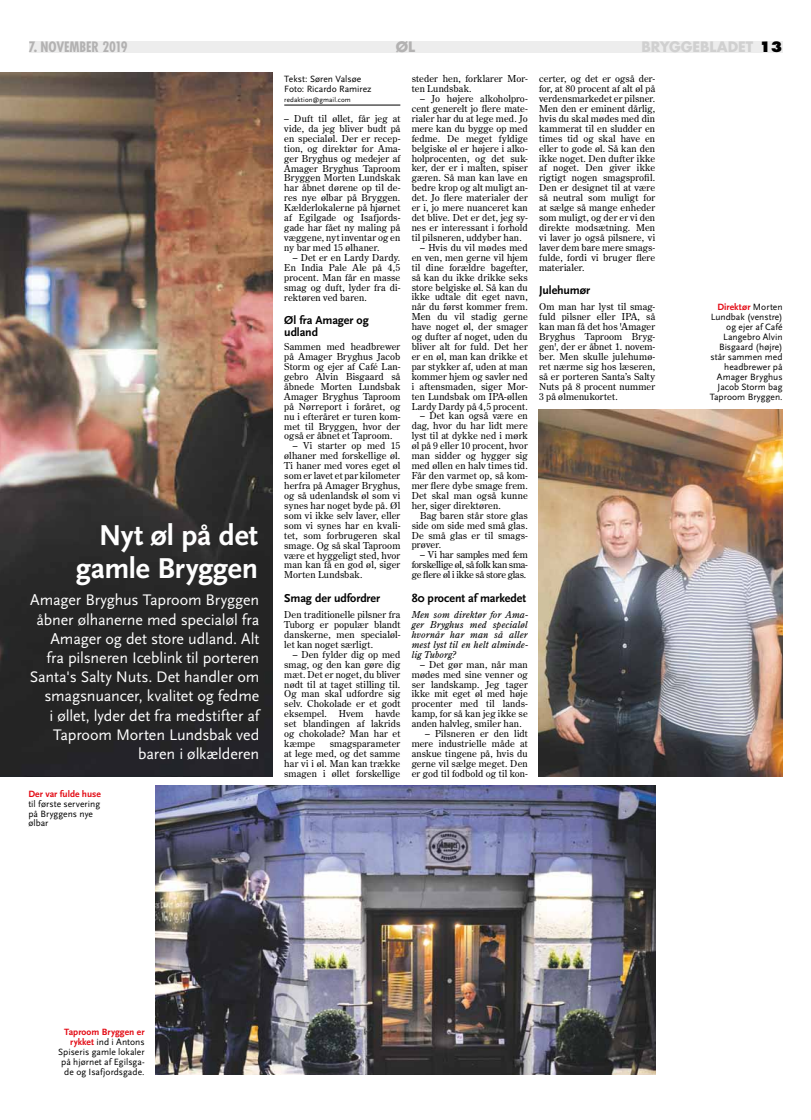
<style>
.page{position:relative;width:811px;height:1120px;background:#fff}
.page>*{position:absolute;margin:0;border:0;box-sizing:border-box;transform-origin:0 0}
.t1{font:700 30px/33px "Scala Sans";letter-spacing:-.01em;color:#fff;text-align:right}
.t2{font:16px/19.2px "Scala Sans";letter-spacing:-.01em;color:#fff;text-align:right}
.t3{font:700 condensed 14px "Futura";letter-spacing:-.01em;color:#b3b2b2}
.t4{font:700 14px "Futura";letter-spacing:-.005em;color:#d0d0d0}
.t5{font:700 14px "Futura";color:#b3b2b2}
.t6{font:700 12px/12px "Scala Sans";letter-spacing:-.01em;color:#000}
.t7{font:9.5px/9.9px "Century Old Style Std";letter-spacing:.01em;color:#000;text-align:justify}
.t8{font:9.5px/9.9px "Scala Sans";color:#000}
.t9{font:italic 9.5px/9.9px "Century Old Style Std";letter-spacing:.01em;color:#000;text-align:justify}
.t10{font:700 9.5px "Scala Sans";letter-spacing:-.005em;color:#e30a14}
.t11{font:7px "Scala Sans";letter-spacing:.01em;color:#000}
.s1{font-weight:800;color:#000}
.s2{font-weight:700;color:#e30a14}
</style>
<div class="page">
<div style="left:29px;top:41px;width:753px;height:11px;background:#ededed"></div>
<img style="left:0;top:72px;width:272px;height:704px">
<img style="left:156px;top:785px;width:499px;height:289px">
<img style="left:539px;top:410px;width:243px;height:367px">
<hr style="left:284px;top:105px;width:116px;height:1px;background:#000">
<h3 class="t3" style="left:28px;top:38px;width:101px">7. NOVEMBER 2019</h3>
<h3 class="t5" style="left:396px;top:38px;width:11px">ØL</h3>
<h3 class="t4" style="left:641px;top:38px;width:143px">BRYGGEBLADET <span class="s1">13</span></h3>
<h1 class="t1" style="left:76px;top:520px;width:184px">Nyt øl på det gamle Bryggen</h1>
<p class="t2" style="left:30px;top:591px;width:231px">Amager Bryghus Taproom Bryggen åbner ølhanerne med specialøl fra<br>Amager og det store udland. Alt fra pilsneren Iceblink til porteren<br>Santa's Salty Nuts. Det handler om smagsnuancer, kvalitet og fedme<br>i øllet, lyder det fra medstifter af<br>Taproom Morten Lundsbak ved baren i ølkælderen</p>
<p class="t10" style="left:28px;top:788px;width:74px">Der var fulde huse</p>
<p class="t8" style="left:28px;top:799px;width:73px">til første servering på Bryggens nye ølbar</p>
<p class="t8" style="left:284px;top:74px;width:89px">Tekst: Søren Valsøe<br>Foto: Ricardo Ramirez</p>
<p class="t11" style="left:284px;top:96px;width:68px">redaktion@gmail.com</p>
<p class="t7" style="left:284px;top:113px;width:118px">– Duft til øllet, får jeg at vide, da jeg bliver budt på en specialøl. Der er recep&shy;tion, og direktør for Ama&shy;ger Bryghus og medejer af Amager Bryghus Taproom Bryggen Morten Lundskak har åbnet dørene op til de&shy;res nye ølbar på Bryggen.<br>Kælderlokalerne på hjørnet af Egilgade og Isafjords&shy;gade har fået ny maling på væggene, nyt inventar og en ny bar med 15 ølhaner.</p>
<p class="t7" style="left:284px;top:252px;width:118px;text-indent:9px">– Det er en Lardy Dardy.<br>En India Pale Ale på 4,5 procent. Man får en masse smag og duft, lyder fra di&shy;rektøren ved baren.</p>
<p class="t6" style="left:284px;top:314px;width:86px">Øl fra Amager og udland</p>
<p class="t7" style="left:284px;top:342px;width:118px">Sammen med headbrewer på Amager Bryghus Jacob Storm og ejer af Café Lan&shy;gebro Alvin Bisgaard så åbnede Morten Lundsbak Amager Bryghus Taproom på Nørreport i foråret, og nu i efteråret er turen kom&shy;met til Bryggen, hvor der også er åbnet et Taproom.</p>
<p class="t7" style="left:284px;top:441px;width:118px;text-indent:9px">– Vi starter op med 15 ølhaner med forskellige øl.<br>Ti haner med vores eget øl som er lavet et par kilometer herfra på Amager Bryghus, og så udenlandsk øl som vi synes har noget byde på. Øl som vi ikke selv laver, eller som vi synes har en kvali&shy;tet, som forbrugeren skal smage. Og så skal Taproom være et hyggeligt sted, hvor man kan få en god øl, siger Morten Lundsbak.</p>
<p class="t6" style="left:284px;top:592px;width:97px">Smag der udfordrer</p>
<p class="t7" style="left:284px;top:609px;width:118px">Den traditionelle pilsner fra Tuborg er populær blandt danskerne, men specialøl&shy;let kan noget særligt.</p>
<p class="t7" style="left:284px;top:649px;width:118px;text-indent:9px">– Den fylder dig op med smag, og den kan gøre dig mæt. Det er noget, du bliver nødt til at taget stilling til.<br>Og man skal udfordre sig selv. Chokolade er et godt eksempel.</p>
<p class="t7" style="left:284px;top:709px;width:118px;text-indent:91px">havde set blandingen af lakrids og chokolade? Man har et kæmpe</p>
<p class="t7" style="left:339px;top:709px;width:26px">Hvem</p>
<p class="t7" style="left:284px;top:738px;width:118px;text-indent:46px">smagsparameter at lege med, og det samme har vi i øl. Man kan trække smagen i øllet forskellige</p>
<p class="t7" style="left:412px;top:74px;width:118px">steder hen, forklarer Mor&shy;ten Lundsbak.</p>
<p class="t7" style="left:412px;top:93px;width:118px;text-indent:9px">– Jo højere alkoholpro&shy;cent generelt jo flere mate&shy;rialer har du at lege med. Jo mere kan du bygge op med fedme. De meget fyldige belgiske øl er højere i alko&shy;holprocenten, og det suk&shy;ker, der er i malten, spiser gæren. Så man kan lave en bedre krop og alt muligt an&shy;det. Jo flere materialer der er i, jo mere nuanceret kan det blive. Det er det, jeg sy&shy;nes er interessant i forhold til pilsneren, uddyber han.</p>
<p class="t7" style="left:412px;top:242px;width:118px;text-indent:9px">– Hvis du vil mødes med en ven, men gerne vil hjem til dine forældre bagefter, så kan du ikke drikke seks store belgiske øl. Så kan du ikke udtale dit eget navn, når du først kommer frem.<br>Men du vil stadig gerne have noget øl, der smager og dufter af noget, uden du bliver alt for fuld. Det her er en øl, man kan drikke et par stykker af, uden at man kommer hjem og savler ned i aftensmaden, siger Mor&shy;ten Lundsbak om IPA-øllen Lardy Dardy på 4,5 procent.</p>
<p class="t7" style="left:412px;top:411px;width:118px;text-indent:9px">– Det kan også være en dag, hvor du har lidt mere lyst til at dykke ned i mørk øl på 9 eller 10 procent, hvor man sidder og hygger sig med øllen en halv times tid.<br>Får den varmet op, så kom&shy;mer flere dybe smage frem.<br>Det skal man også kunne her, siger direktøren.</p>
<p class="t7" style="left:412px;top:510px;width:118px;text-indent:9px">Bag baren står store glas side om side med små glas.<br>De små glas er til smags&shy;prøver.</p>
<p class="t7" style="left:412px;top:550px;width:118px;text-indent:9px">– Vi har samples med fem forskellige øl, så folk kan sma&shy;ge flere øl i ikke så store glas.</p>
<p class="t6" style="left:412px;top:592px;width:116px">80 procent af markedet</p>
<p class="t9" style="left:412px;top:610px;width:118px">Men som direktør for Ama&shy;ger Bryghus med specialøl hvornår har man så aller mest lyst til en helt alminde&shy;lig Tuborg?</p>
<p class="t7" style="left:412px;top:659px;width:118px;text-indent:9px">– Det gør man, når man mødes med sine venner og ser landskamp. Jeg tager ikke mit eget øl med høje procenter med til lands&shy;kamp, for så kan jeg ikke se anden halvleg, smiler han.</p>
<p class="t7" style="left:412px;top:728px;width:118px;text-indent:14px">– Pilsneren er den lidt mere industrielle måde at anskue tingene på, hvis du gerne vil sælge meget. Den er god til fodbold og til kon-</p>
<p class="t7" style="left:539px;top:74px;width:118px">certer, og det er også der&shy;for, at 80 procent af alt øl på verdensmarkedet er pilsner.<br>Men den er eminent dårlig, hvis du skal mødes med din kammerat til en sludder en times tid og skal have en eller to gode øl. Så kan den ikke noget. Den dufter ikke af noget. Den giver ikke rigtigt nogen smagsprofil.<br>Den er designet til at være så neutral som muligt for at sælge så mange enheder som muligt, og der er vi den direkte modsætning. Men vi laver jo også pilsnere, vi laver dem bare mere smags&shy;fulde, fordi vi bruger flere materialer.</p>
<p class="t6" style="left:539px;top:284px;width:53px">Julehumør</p>
<p class="t7" style="left:539px;top:302px;width:118px">Om man har lyst til smag&shy;fuld pilsner eller IPA, så kan man få det hos 'Amager Bryghus Taproom Bryg&shy;gen', der er åbnet 1. novem&shy;ber. Men skulle julehumø&shy;ret nærme sig hos læseren, så er porteren Santa’s Salty Nuts på 8 procent nummer 3 på ølmenukortet.</p>
<p class="t8" style="left:709px;top:302px;width:74px;text-align:right"><span class="s2">Direktør</span> Morten<br>Lundbak (venstre) og ejer af Café<br>Langebro Alvin<br>Bisgaard (højre) står sammen med headbrewer på<br>Amager Bryghus<br>Jacob Storm bag<br>Taproom Bryggen.</p>
<p class="t8" style="left:58px;top:1027px;width:88px;text-align:right"><span class="s2">Taproom Bryggen er rykket</span> ind i Antons<br>Spiseris gamle lokaler på hjørnet af Egilsga&shy;de og Isafjordsgade.</p>
</div>
